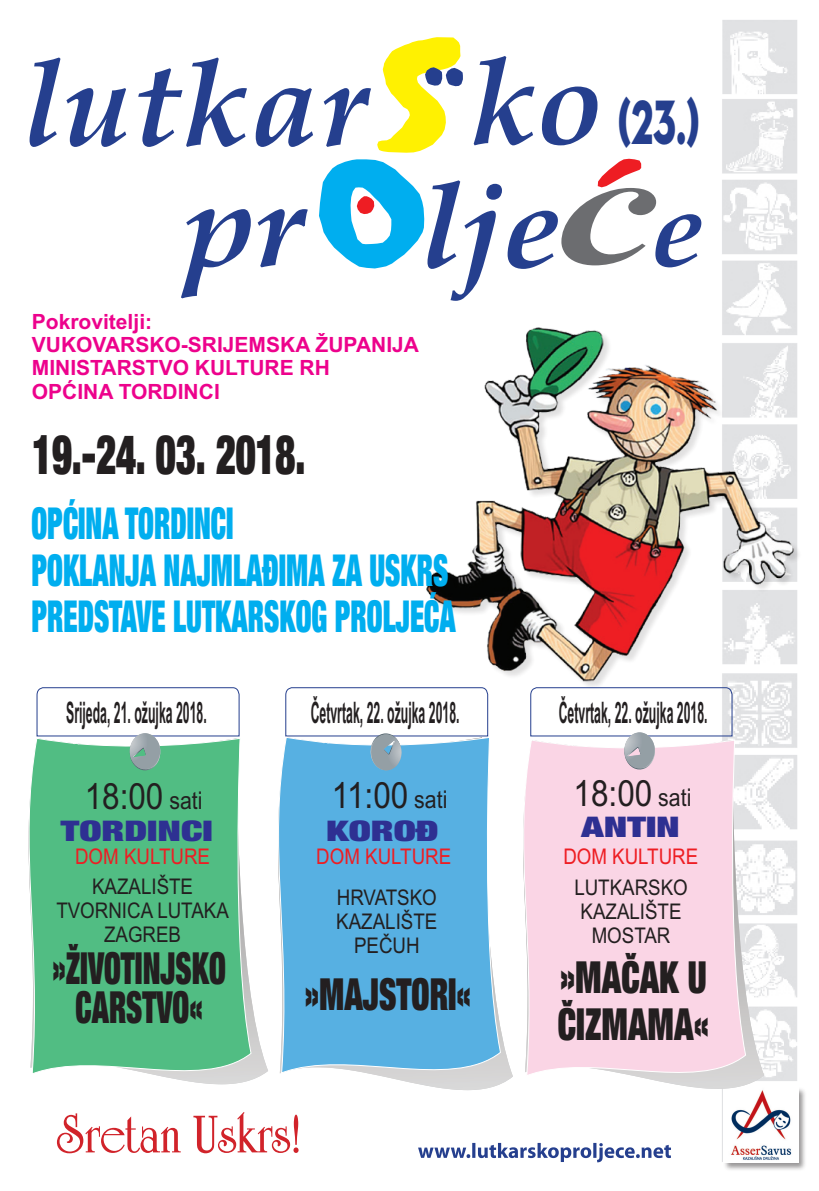
<style>
.page{position:relative;width:819px;height:1191px;background:#fff}
.page>*{position:absolute;margin:0;border:0;box-sizing:border-box;transform-origin:0 0}
.t1{font:63.79px "Neutra Disp Titling";color:#253f8e;scale:.59 1}
.t2{font:700 54.86px "Helvetica Neue LT Pro";color:#231f20;scale:.7 1}
.t3{font:700 44.27px/39.8px "Helvetica Neue LT Pro";color:#231f20;text-align:center;scale:.68 1}
.t4{font:700 44.27px/46.9px "Helvetica Neue LT Pro";color:#231f20;scale:.77 1}
.t5{font:700 44.27px "Helvetica Neue LT Pro";color:#231f20;scale:.73 1}
.t6{font:700 44.1px/46.1px "Helvetica Neue LT Pro";color:#00aeef;scale:.64 1}
.t7{font:36.23px "Arial";color:#231f20;scale:.87 1}
.t8{font:700 29.66px "Arial";color:#231f20;scale:.41 1}
.t9{font:700 28.44px "Helvetica Neue LT Pro";color:#2e3092;scale:1.4 1}
.t10{font:21.53px/24.1px "Arial";color:#231f20;text-align:center;scale:.87 1}
.t11{font:21.53px "Arial";color:#ee1d23;scale:.87 1}
.t12{font:700 21px/23.4px "Arial";color:#ed028c}
.s1{font-size:24.5px}
</style>
<div class="page">
<img style="left:722px;top:20px;width:75px;height:1061px">
<img style="left:426px;top:327px;width:372px;height:360px">
<svg style="left:418px;top:1142px;width:253px;height:20px"></svg>
<svg style="left:722px;top:1089px;width:83px;height:81px"></svg>
<img style="left:723px;top:1089px;width:75px;height:73px">
<svg style="left:181px;top:209px;width:127px;height:89px"></svg>
<svg style="left:319px;top:159px;width:382px;height:142px"></svg>
<svg style="left:30px;top:57px;width:341px;height:90px"></svg>
<svg style="left:473px;top:56px;width:124px;height:89px"></svg>
<svg style="left:377px;top:37px;width:86px;height:116px"></svg>
<svg style="left:57px;top:1112px;width:241px;height:41px"></svg>
<svg style="left:722px;top:1097px;width:42px;height:20px"></svg>
<svg style="left:722px;top:740px;width:42px;height:357px"></svg>
<svg style="left:523px;top:739px;width:223px;height:355px"></svg>
<svg style="left:252px;top:1004px;width:14px;height:76px"></svg>
<svg style="left:28px;top:744px;width:224px;height:341px"></svg>
<svg style="left:267px;top:736px;width:234px;height:355px"></svg>
<svg style="left:530px;top:687px;width:202px;height:85px"></svg>
<svg style="left:36px;top:687px;width:204px;height:85px"></svg>
<svg style="left:285px;top:687px;width:203px;height:85px"></svg>
<p class="t12" style="left:32px;top:311px;width:388px">Pokrovitelji:<br>VUKOVARSKO-SRIJEMSKA ŽUPANIJA<br>MINISTARSTVO KULTURE RH<br>OPĆINA TORDINCI</p>
<h2 class="t2" style="left:32px;top:434px;width:392px">19.-24. 03. 2018.</h2>
<h3 class="t6" style="left:31px;top:507px;width:664px">OPĆINA TORDINCI<br>POKLANJA NAJMLAĐIMA ZA USKRS<br>PREDSTAVE LUTKARSKOG PROLJEĆA</h3>
<h1 class="t1" style="left:617px;top:94px;width:140px">(23.)</h1>
<h3 class="t8" style="left:66px;top:701px;width:345px">Srijeda, 21. ožujka 2018.</h3>
<h3 class="t8" style="left:311px;top:701px;width:365px">Četvrtak, 22. ožujka 2018.</h3>
<h3 class="t8" style="left:558px;top:701px;width:365px">Četvrtak, 22. ožujka 2018.</h3>
<h3 class="t7" style="left:85px;top:782px;width:137px">18:00 <span class="s1">sati</span></h3>
<h3 class="t7" style="left:332px;top:781px;width:134px">11:00 <span class="s1">sati</span></h3>
<h3 class="t7" style="left:573px;top:779px;width:137px">18:00 <span class="s1">sati</span></h3>
<h3 class="t9" style="left:61px;top:820px;width:110px">TORDINCI</h3>
<h3 class="t9" style="left:326px;top:820px;width:82px">KOROĐ</h3>
<h3 class="t9" style="left:581px;top:817px;width:72px">ANTIN</h3>
<p class="t11" style="left:75px;top:848px;width:157px">DOM KULTURE</p>
<p class="t11" style="left:316px;top:848px;width:157px">DOM KULTURE</p>
<p class="t11" style="left:563px;top:848px;width:157px">DOM KULTURE</p>
<p class="t10" style="left:574px;top:877px;width:132px">LUTKARSKO<br>KAZALIŠTE<br>MOSTAR</p>
<p class="t10" style="left:56px;top:876px;width:200px">KAZALIŠTE<br>TVORNICA LUTAKA<br>ZAGREB</p>
<p class="t10" style="left:336px;top:887px;width:118px">HRVATSKO<br>KAZALIŠTE<br>PEČUH</p>
<h3 class="t3" style="left:52px;top:954px;width:256px">»ŽIVOTINJSKO<br>CARSTVO«</h3>
<h3 class="t4" style="left:558px;top:960px;width:197px">»MAČAK U<br>ČIZMAMA«</h3>
<h3 class="t5" style="left:305px;top:978px;width:229px">»MAJSTORI«</h3>
</div>
